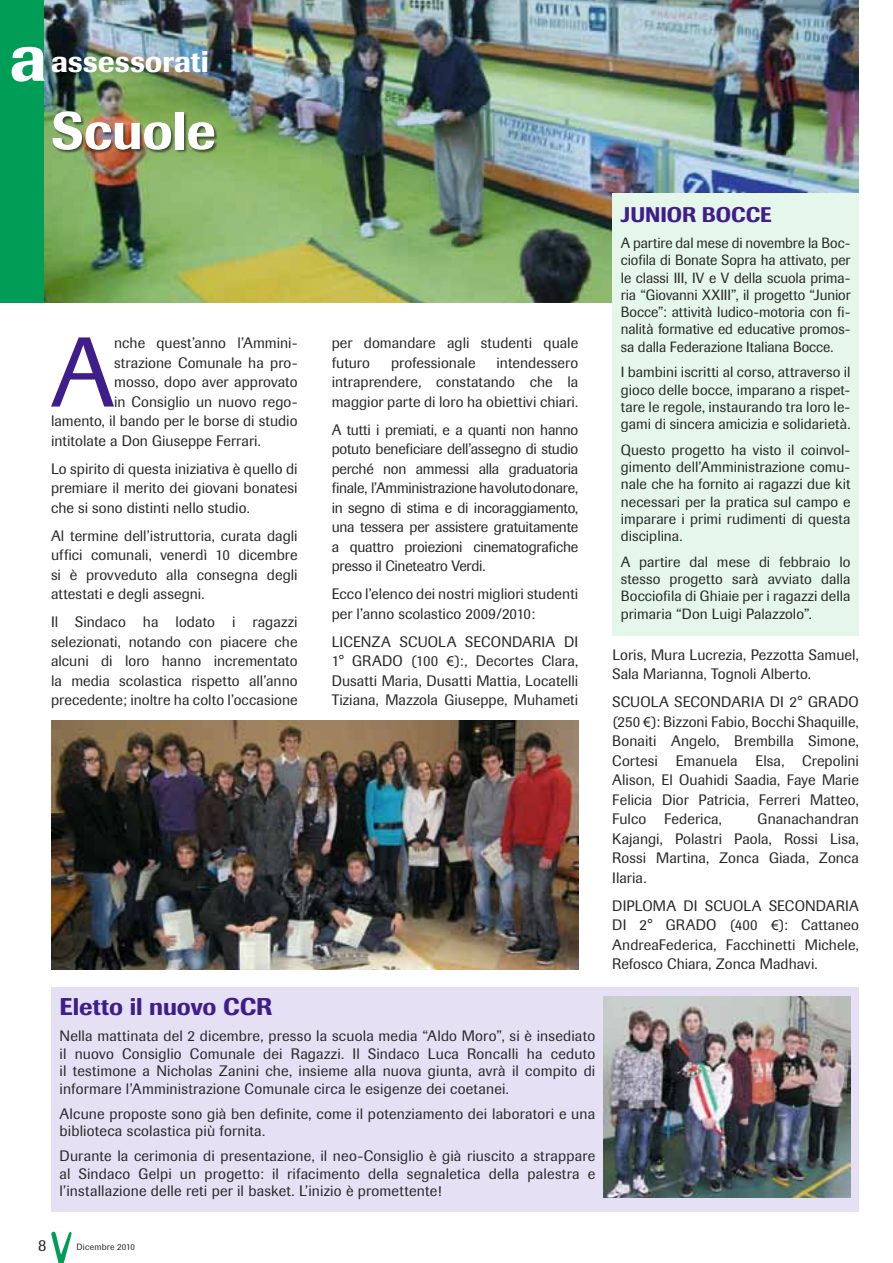
<style>
.page{position:relative;width:893px;height:1263px;background:#fff}
.page>*{position:absolute;margin:0;border:0;box-sizing:border-box;transform-origin:0 0}
.t1{font:97.8px "Imago";color:#3f1e8b}
.t2{font:500 52.5px "Imago";letter-spacing:-.005em;color:#fff}
.t3{font:500 30px "Imago";color:#fff}
.t4{font:500 24px "Imago";color:#3f1e8b}
.t5{font:500 21px "Imago";color:#3f1e8b}
.t6{font:16.5px "Imago";color:#282828}
.t7{font:15px/19.5px "Imago";letter-spacing:.005em;color:#282828;text-align:justify}
.t8{font:14.7px/17.2px "Imago";color:#282828;text-align:justify}
.t9{font:9px "Imago";letter-spacing:.02em;color:#282828}
.s1{font-size:66.3px}
.s2{font-family:"Myriad Pro"}
</style>
<div class="page">
<svg style="left:51px;top:1232px;width:21px;height:31px"></svg>
<img style="left:43px;top:0;width:816px;height:303px">
<div style="left:0;top:0;width:43px;height:303px;background:#009d56"></div>
<div style="left:53px;top:111px;width:165px;height:43px;background:#282828;opacity:.75"></div>
<div style="left:51px;top:988px;width:808px;height:224px;background:#e5e0f4"></div>
<img style="left:604px;top:996px;width:246px;height:201px">
<div style="left:612px;top:193px;width:247px;height:443px;background:#e5f6eb"></div>
<img style="left:51px;top:720px;width:527px;height:250px">
<h3 class="t3" style="left:10px;top:43px;width:201px"><span class="s1">a</span>assessorati</h3>
<h2 class="t2" style="left:51px;top:99px;width:166px">Scuole</h2>
<h1 class="t1" style="left:51px;top:315px;width:65px">A</h1>
<p class="t7" style="left:114px;top:333px;width:185px">nche quest’anno l’Ammini-</p>
<p class="t7" style="left:114px;top:353px;width:185px">strazione Comunale ha pro-</p>
<p class="t7" style="left:114px;top:372px;width:185px">mosso, dopo aver approvato</p>
<p class="t7" style="left:114px;top:392px;width:185px">in Consiglio un nuovo rego-</p>
<p class="t7" style="left:51px;top:411px;width:248px">lamento, il bando per le borse di studio</p>
<p class="t7" style="left:51px;top:431px;width:211px">intitolate a Don Giuseppe Ferrari.</p>
<p class="t7" style="left:51px;top:459px;width:248px">Lo spirito di questa iniziativa è quello di premiare il merito dei giovani bonatesi che si sono distinti nello studio.</p>
<p class="t7" style="left:51px;top:526px;width:248px">Al termine dell’istruttoria, curata dagli uffici comunali, venerdì 10 dicembre si è provveduto alla consegna degli attestati e degli assegni.</p>
<p class="t7" style="left:51px;top:612px;width:248px">Il Sindaco ha lodato i ragazzi selezionati, notando con piacere che alcuni di loro hanno incrementato la media scolastica rispetto all’anno precedente; inoltre ha colto l’occasione</p>
<p class="t7" style="left:332px;top:333px;width:248px">per domandare agli studenti quale futuro</p>
<p class="t7" style="left:391px;top:353px;width:86px">professionale</p>
<p class="t7" style="left:332px;top:353px;width:248px;text-indent:165px">intendessero intraprendere, constatando che la maggior parte di loro ha obiettivi chiari.</p>
<p class="t7" style="left:332px;top:420px;width:248px">A tutti i premiati, e a quanti non hanno potuto beneficiare dell’assegno di studio perché non ammessi alla graduatoria finale, l’Amministrazione ha voluto donare, in segno di stima e di incoraggiamento, una tessera per assistere gratuitamente a quattro proiezioni cinematografiche presso il Cineteatro Verdi.</p>
<p class="t7" style="left:332px;top:584px;width:248px">Ecco l’elenco dei nostri migliori studenti per l’anno scolastico 2009/2010:</p>
<p class="t7" style="left:332px;top:632px;width:248px">LICENZA SCUOLA SECONDARIA DI 1° GRADO (100 <span class="s2">€</span>):, Decortes Clara, Dusatti Maria, Dusatti Mattia, Locatelli Tiziana, Mazzola Giuseppe, Muhameti</p>
<h3 class="t4" style="left:60px;top:992px;width:214px">Eletto il nuovo CCR</h3>
<p class="t7" style="left:60px;top:1027px;width:537px;line-height:17.5px">Nella mattinata del 2 dicembre, presso la scuola media “Aldo Moro”, si è insediato il nuovo Consiglio Comunale dei Ragazzi. Il Sindaco Luca Roncalli ha ceduto il testimone a Nicholas Zanini che, insieme alla nuova giunta, avrà il compito di informare l’Amministrazione Comunale circa le esigenze dei coetanei.</p>
<p class="t7" style="left:60px;top:1105px;width:537px;line-height:17.5px">Alcune proposte sono già ben definite, come il potenziamento dei laboratori e una biblioteca scolastica più fornita.</p>
<p class="t7" style="left:60px;top:1147px;width:537px;line-height:17.5px">Durante la cerimonia di presentazione, il neo-Consiglio è già riuscito a strappare al Sindaco Gelpi un progetto: il rifacimento della segnaletica della palestra e l’installazione delle reti per il basket. L’inizio è promettente!</p>
<p class="t6" style="left:38px;top:1236px;width:10px">8</p>
<p class="t9" style="left:77px;top:1241px;width:60px">Dicembre 2010</p>
<h3 class="t5" style="left:621px;top:202px;width:152px">JUNIOR BOCCE</h3>
<p class="t8" style="left:621px;top:234px;width:231px">A partire dal mese di novembre la Boc&shy;ciofila di Bonate Sopra ha attivato, per le classi III, IV e V della scuola prima&shy;ria “Giovanni XXIII”, il progetto “Junior Bocce”: attività ludico-motoria con fi&shy;nalità formative ed educative promos&shy;sa dalla Federazione Italiana Bocce.</p>
<p class="t8" style="left:621px;top:364px;width:231px">I bambini iscritti al corso, attraverso il gioco delle bocce, imparano a rispet&shy;tare le regole, instaurando tra loro le&shy;gami di sincera amicizia e solidarietà.</p>
<p class="t8" style="left:621px;top:441px;width:231px">Questo progetto ha visto il coinvol&shy;gimento dell’Amministrazione comu&shy;nale che ha fornito ai ragazzi due kit necessari per la pratica sul campo e imparare i primi rudimenti di questa disciplina.</p>
<p class="t8" style="left:621px;top:553px;width:231px">A partire dal mese di febbraio lo stesso progetto sarà avviato dalla Bocciofila di Ghiaie per i ragazzi della primaria “Don Luigi Palazzolo”.</p>
<p class="t7" style="left:612px;top:645px;width:248px">Loris, Mura Lucrezia, Pezzotta Samuel,<br>Sala Marianna, Tognoli Alberto.</p>
<p class="t7" style="left:612px;top:692px;width:248px">SCUOLA SECONDARIA DI 2° GRADO (250 <span class="s2">€</span>): Bizzoni Fabio, Bocchi Shaquille, Bonaiti Angelo, Brembilla Simone, Cortesi Emanuela Elsa, Crepolini Alison, El Ouahidi Saadia, Faye Marie Felicia Dior Patricia, Ferreri Matteo, Fulco Federica,</p>
<p class="t7" style="left:612px;top:809px;width:248px;text-indent:145px">Gnanachandran Kajangi, Polastri Paola, Rossi Lisa, Rossi Martina, Zonca Giada, Zonca Ilaria.</p>
<p class="t7" style="left:612px;top:896px;width:248px">DIPLOMA DI SCUOLA SECONDARIA DI 2° GRADO (400 <span class="s2">€</span>): Cattaneo AndreaFederica, Facchinetti Michele, Refosco Chiara, Zonca Madhavi.</p>
</div>
